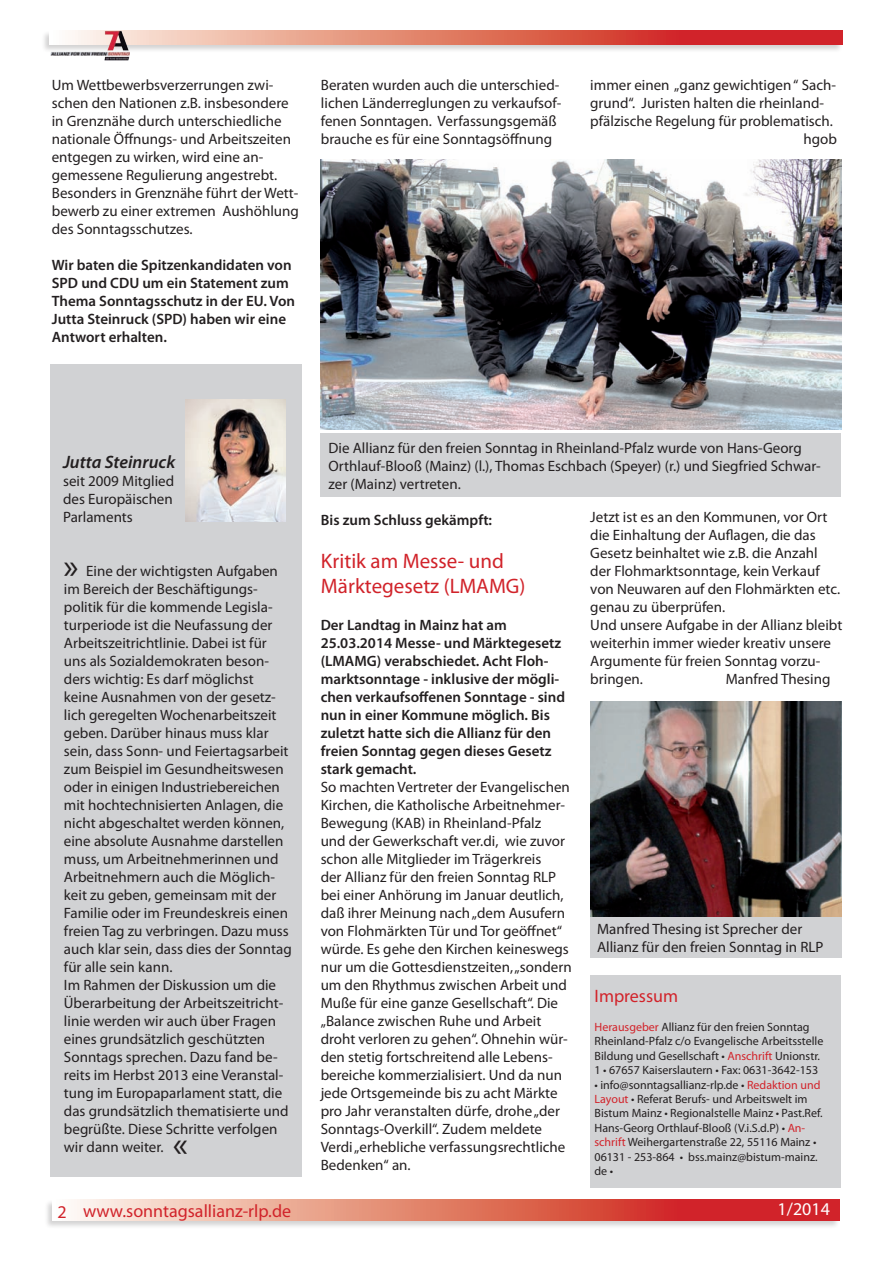
<style>
.page{position:relative;width:893px;height:1263px;background:#fff}
.page>*{position:absolute;margin:0;border:0;box-sizing:border-box;transform-origin:0 0}
.t1{font:36px "Myriad Pro";color:#231f20}
.t2{font:21px/25.2px "Myriad Pro";color:#d1232a}
.t3{font:18px "Myriad Pro";color:#d1232a}
.t4{font:italic 600 18px "Myriad Pro";color:#231f20}
.t5{font:18px "Myriad Pro";color:#fff}
.t6{font:15px/18px "Myriad Pro";color:#231f20}
.t7{font:600 15px/18px "Myriad Pro";color:#231f20}
.t8{font:12px/14.4px "Myriad Pro";color:#231f20}
.s1{color:#d1232a}
</style>
<div class="page">
<div style="left:44px;top:1199px;width:795px;height:31px;background:#231f20;opacity:.2"></div>
<svg style="left:53px;top:1200px;width:786px;height:21px;background:#e27d70"></svg>
<div style="left:41px;top:30px;width:802px;height:24px;background:#231f20;opacity:.2"></div>
<svg style="left:129px;top:31px;width:713px;height:14px;background:#df7063"></svg>
<img style="left:50px;top:30px;width:79px;height:30px">
<div style="left:590px;top:975px;width:251px;height:213px;background:#d1d2d4"></div>
<img style="left:590px;top:702px;width:251px;height:216px">
<div style="left:591px;top:917px;width:251px;height:40px;background:#d1d2d4"></div>
<div style="left:50px;top:364px;width:251px;height:812px;background:#d1d2d4"></div>
<img style="left:185px;top:399px;width:100px;height:123px">
<img style="left:321px;top:159px;width:520px;height:270px">
<div style="left:321px;top:433px;width:520px;height:63px;background:#d1d2d4"></div>
<p class="t6" style="left:52px;top:76px;width:249px">Um Wettbewerbsverzerrungen zwi&shy;schen den Nationen z.B. insbesondere in Grenznähe durch unterschiedliche nationale Öffnungs- und Arbeitszeiten entgegen zu wirken, wird eine an&shy;gemessene Regulierung angestrebt.<br>Besonders in Grenznähe führt der Wett&shy;bewerb zu einer extremen Aushöhlung des Sonntagsschutzes.</p>
<p class="t7" style="left:52px;top:256px;width:245px">Wir baten die Spitzenkandidaten von<br>SPD und CDU um ein Statement zum<br>Thema Sonntagsschutz in der EU. Von<br>Jutta Steinruck (SPD) haben wir eine<br>Antwort erhalten.</p>
<p class="t6" style="left:321px;top:76px;width:242px">Beraten wurden auch die unterschied&shy;lichen Länderreglungen zu verkaufsof&shy;fenen Sonntagen. Verfassungsgemäß brauche es für eine Sonntagsöffnung</p>
<p class="t6" style="left:590px;top:76px;width:247px">immer einen „ganz gewichtigen “ Sach-</p>
<p class="t6" style="left:590px;top:94px;width:235px">grund“. Juristen halten die rheinland-</p>
<p class="t6" style="left:590px;top:112px;width:244px">pfälzische Regelung für problematisch.</p>
<p class="t6" style="left:803px;top:130px;width:35px">hgob</p>
<p class="t4" style="left:63px;top:451px;width:114px">Jutta Steinruck</p>
<p class="t6" style="left:63px;top:472px;width:113px;text-align:justify">seit 2009 Mitglied des Europäischen Parlaments</p>
<h1 class="t1" style="left:63px;top:547px;width:17px">»</h1>
<p class="t6" style="left:64px;top:562px;width:229px;text-indent:22px">Eine der wichtigsten Aufgaben im Bereich der Beschäftigungs&shy;politik für die kommende Legisla&shy;turperiode ist die Neufassung der Arbeitszeitrichtlinie. Dabei ist für uns als Sozialdemokraten beson&shy;ders wichtig: Es darf möglichst<br>keine Ausnahmen von der gesetz&shy;lich geregelten Wochenarbeitszeit geben. Darüber hinaus muss klar sein, dass Sonn- und Feiertagsarbeit zum Beispiel im Gesundheitswesen oder in einigen Industriebereichen mit hochtechnisierten Anlagen, die nicht abgeschaltet werden können, eine absolute Ausnahme darstellen muss, um Arbeitnehmerinnen und Arbeitnehmern auch die Möglich&shy;keit zu geben, gemeinsam mit der Familie oder im Freundeskreis einen freien Tag zu verbringen. Dazu muss auch klar sein, dass dies der Sonntag für alle sein kann.<br>Im Rahmen der Diskussion um die Überarbeitung der Arbeitszeitricht&shy;linie werden wir auch über Fragen eines grundsätzlich geschützten Sonntags sprechen. Dazu fand be&shy;reits im Herbst 2013 eine Veranstal&shy;tung im Europaparlament statt, die das grundsätzlich thematisierte und begrüßte. Diese Schritte verfolgen wir dann weiter.</p>
<h1 class="t1" style="left:173px;top:1125px;width:17px">«</h1>
<p class="t6" style="left:329px;top:438px;width:494px">Die Allianz für den freien Sonntag in Rheinland-Pfalz wurde von Hans-Georg<br>Orthlauf-Blooß (Mainz) (l.), Thomas Eschbach (Speyer) (r.) und Siegfried Schwar&shy;zer (Mainz) vertreten.</p>
<p class="t7" style="left:321px;top:510px;width:173px">Bis zum Schluss gekämpft:</p>
<h2 class="t2" style="left:321px;top:548px;width:206px">Kritik am Messe- und<br>Märktegesetz (LMAMG)</h2>
<p class="t7" style="left:321px;top:616px;width:246px">Der Landtag in Mainz hat am<br>25.03.2014 Messe- und Märktegesetz (LMAMG) verabschiedet. Acht Floh&shy;marktsonntage - inklusive der mögli&shy;chen verkaufsoffenen Sonntage - sind nun in einer Kommune möglich. Bis zuletzt hatte sich die Allianz für den freien Sonntag gegen dieses Gesetz stark gemacht.</p>
<p class="t6" style="left:321px;top:778px;width:253px">So machten Vertreter der Evangelischen Kirchen, die Katholische Arbeitnehmer-Bewegung (KAB) in Rheinland-Pfalz<br>und der Gewerkschaft ver.di, wie zuvor schon alle Mitglieder im Trägerkreis<br>der Allianz für den freien Sonntag RLP bei einer Anhörung im Januar deutlich, daß ihrer Meinung nach „dem Ausufern von Flohmärkten Tür und Tor geöffnet“ würde. Es gehe den Kirchen keineswegs nur um die Gottesdienstzeiten, „sondern um den Rhythmus zwischen Arbeit und Muße für eine ganze Gesellschaft“. Die „Balance zwischen Ruhe und Arbeit droht verloren zu gehen“. Ohnehin wür&shy;den stetig fortschreitend alle Lebens&shy;bereiche kommerzialisiert. Und da nun jede Ortsgemeinde bis zu acht Märkte pro Jahr veranstalten dürfe, drohe „der Sonntags-Overkill“. Zudem meldete Verdi „erhebliche verfassungsrechtliche Bedenken“ an.</p>
<p class="t6" style="left:590px;top:508px;width:254px">Jetzt ist es an den Kommunen, vor Ort die Einhaltung der Auflagen, die das Gesetz beinhaltet wie z.B. die Anzahl der Flohmarktsonntage, kein Verkauf von Neuwaren auf den Flohmärkten etc. genau zu überprüfen.<br>Und unsere Aufgabe in der Allianz bleibt weiterhin immer wieder kreativ unsere Argumente für freien Sonntag vorzu&shy;bringen.</p>
<p class="t6" style="left:726px;top:670px;width:106px">Manfred Thesing</p>
<p class="t6" style="left:597px;top:920px;width:228px">Manfred Thesing ist Sprecher der<br>Allianz für den freien Sonntag in RLP</p>
<p class="t3" style="left:594px;top:985px;width:85px">Impressum</p>
<p class="t8" style="left:594px;top:1019px;width:230px"><span class="s1">Herausgeber</span> Allianz für den freien Sonntag Rheinland-Pfalz c/o Evangelische Arbeitsstelle Bildung und Gesellschaft • <span class="s1">Anschrift</span> Unionstr.<br>1 • 67657 Kaiserslautern • Fax: 0631-3642-153</p>
<p class="t8" style="left:594px;top:1077px;width:230px">• info@sonntagsallianz-rlp.de • <span class="s1">Redaktion und Layout</span> • Referat Berufs- und Arbeitswelt im Bistum Mainz • Regionalstelle Mainz • Past.Ref.<br>Hans-Georg Orthlauf-Blooß (V.i.S.d.P) • <span class="s1">An&shy;schrift</span> Weihergartenstraße 22, 55116 Mainz • 06131 - 253-864 • bss.mainz@bistum-mainz. de •</p>
<p class="t3" style="left:57px;top:1199px;width:235px">2 www.sonntagsallianz-rlp.de</p>
<p class="t5" style="left:778px;top:1198px;width:54px">1/2014</p>
</div>
